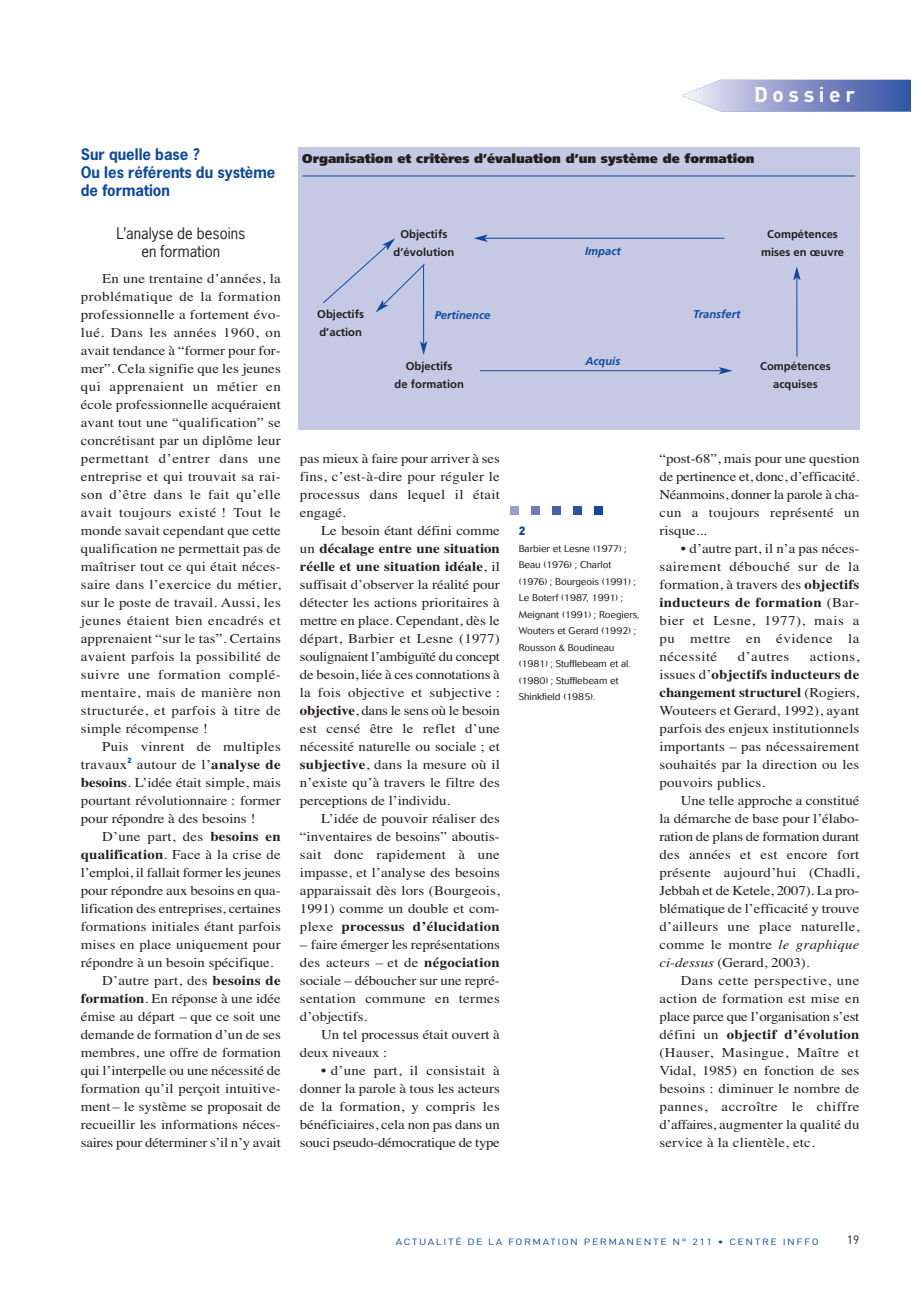
<style>
.page{position:relative;width:919px;height:1289px;background:#fff}
.page>*{position:absolute;margin:0;border:0;box-sizing:border-box;transform-origin:0 0}
.t1{font:700 21px "DIN";letter-spacing:.22em;color:#fff}
.t2{font:700 15px/18px "News Gothic";color:#0f499d}
.t3{font:15px/18px "News Gothic";color:#231f20;text-align:center}
.t4{font:13.5px/18px "Times";letter-spacing:.005em;color:#231f20;text-align:justify;scale:1.1 1}
.t5{font:13.5px/18px "Times Bold TT";letter-spacing:.015em;color:#231f20;scale:1.1 1}
.t6{font:13.5px "Times";letter-spacing:-.015em;color:#231f20;scale:1.1 1}
.t7{font:13.5px "Times";letter-spacing:.035em;color:#231f20;scale:1.1 1}
.t8{font:900 12.75px "Frutiger";color:#231f20}
.t9{font:12px "DIN";color:#231f20}
.t10{font:900 12px "DIN";color:#0f499d}
.t11{font:700 11.25px/18px "Frutiger";color:#231f20;text-align:center}
.t12{font:italic 700 11.25px "Frutiger";color:#0f499d}
.t13{font:300 9.75px/16.5px "Cosmos";color:#231f20}
.t14{font:9px "DIN";letter-spacing:.145em;color:#0f499d;scale:1.18 1}
.t15{font:900 7.5px "DIN";color:#0f499d}
.s1{font-family:"Times Bold TT"}
.s2{font-family:"Times"}
.s3{font-family:"Times Italic TT"}
</style>
<div class="page">
<div style="left:298px;top:147px;width:561px;height:282px;background:#c6c9e4"></div>
<svg style="left:681px;top:80px;width:229px;height:31px;background:#919dcc"></svg>
<hr style="left:302px;top:176px;width:553px;height:1px;background:#0f499d">
<hr style="left:485px;top:238px;width:239px;height:1px;background:#0f499d">
<svg style="left:474px;top:234px;width:13px;height:8px"></svg>
<hr style="left:479px;top:370px;width:242px;height:1px;background:#0f499d">
<svg style="left:718px;top:367px;width:14px;height:7px"></svg>
<svg style="left:323px;top:238px;width:104px;height:117px"></svg>
<svg style="left:793px;top:266px;width:7px;height:91px"></svg>
<div style="left:594px;top:506px;width:9px;height:8px;background:#0f499d"></div>
<div style="left:552px;top:506px;width:8px;height:8px;background:#4262ac"></div>
<div style="left:573px;top:506px;width:9px;height:8px;background:#2b55a4"></div>
<div style="left:509px;top:506px;width:9px;height:8px;background:#989fce"></div>
<div style="left:531px;top:506px;width:8px;height:8px;background:#6f7dbc"></div>
<p class="t2" style="left:81px;top:146px;width:196px">Sur quelle base ?<br>Ou les référents du système de formation</p>
<p class="t3" style="left:116px;top:225px;width:130px">L’analyse de besoins en formation</p>
<p class="t4" style="left:81px;top:269px;width:183px;text-indent:21px">En une trentaine d’années, la problématique de la formation professionnelle a fortement évo&shy;lué. Dans les années 1960, on avait tendance à “former pour for&shy;mer”. Cela signifie que les jeunes qui apprenaient un métier en école professionnelle acquéraient avant tout une “qualification” se concrétisant par un diplôme leur permettant d’entrer dans une entreprise et qui trouvait sa rai&shy;son d’être dans le fait qu’elle avait toujours existé ! Tout le monde savait cependant que cette qualification ne permettait pas de maîtriser tout ce qui était néces&shy;saire dans l’exercice du métier, sur le poste de travail. Aussi, les jeunes étaient bien encadrés et apprenaient “sur le tas”. Certains avaient parfois la possibilité de suivre une formation complé&shy;mentaire, mais de manière non structurée, et parfois à titre de simple récompense !</p>
<p class="t4" style="left:81px;top:737px;width:183px;text-indent:21px">Puis vinrent de multiples travaux</p>
<p class="t15" style="left:127px;top:756px;width:6px">2</p>
<p class="t4" style="left:81px;top:755px;width:183px;text-indent:56px">autour de l’<span class="s1">analyse de besoins</span>. L’idée était simple, mais pourtant révolutionnaire : former pour répondre à des besoins !</p>
<p class="t4" style="left:102px;top:827px;width:164px">D’une part, des <span class="s1">besoins en</span></p>
<p class="t4" style="left:81px;top:845px;width:183px"><span class="s1">qualification</span>. Face à la crise de</p>
<p class="t6" style="left:81px;top:864px;width:183px">l’emploi, il fallait former les jeunes</p>
<p class="t4" style="left:81px;top:881px;width:183px">pour répondre aux besoins en qua-</p>
<p class="t4" style="left:81px;top:899px;width:183px">lification des entreprises, certaines</p>
<p class="t4" style="left:81px;top:917px;width:183px">formations initiales étant parfois</p>
<p class="t4" style="left:81px;top:935px;width:183px">mises en place uniquement pour</p>
<p class="t4" style="left:81px;top:953px;width:177px">répondre à un besoin spécifique.</p>
<p class="t4" style="left:102px;top:971px;width:164px">D’autre part, des <span class="s1">besoins de</span></p>
<p class="t4" style="left:81px;top:989px;width:183px"><span class="s1">formation</span>. En réponse à une idée</p>
<p class="t4" style="left:81px;top:1007px;width:183px">émise au départ – que ce soit une</p>
<p class="t4" style="left:81px;top:1025px;width:183px">demande de formation d’un de ses</p>
<p class="t4" style="left:81px;top:1043px;width:183px">membres, une offre de formation</p>
<p class="t4" style="left:81px;top:1061px;width:183px">qui l’interpelle ou une nécessité de</p>
<p class="t4" style="left:81px;top:1079px;width:183px">formation qu’il perçoit intuitive-</p>
<p class="t4" style="left:81px;top:1097px;width:183px">ment– le système se proposait de</p>
<p class="t4" style="left:81px;top:1115px;width:183px">recueillir les informations néces-</p>
<p class="t6" style="left:81px;top:1134px;width:183px">saires pour déterminer s’il n’y avait</p>
<h1 class="t1" style="left:754px;top:83px;width:102px">Dossier</h1>
<p class="t8" style="left:302px;top:153px;width:454px">Organisation et critères d’évaluation d’un système de formation</p>
<p class="t11" style="left:317px;top:305px;width:48px;text-align:left">Objectifs d’action</p>
<p class="t11" style="left:393px;top:226px;width:62px">Objectifs d’évolution</p>
<p class="t12" style="left:585px;top:247px;width:37px">Impact</p>
<p class="t11" style="left:761px;top:226px;width:84px">Compétences mises en œuvre</p>
<p class="t12" style="left:434px;top:310px;width:57px">Pertinence</p>
<p class="t12" style="left:693px;top:310px;width:49px">Transfert</p>
<p class="t12" style="left:585px;top:356px;width:36px">Acquis</p>
<p class="t11" style="left:394px;top:358px;width:71px">Objectifs<br>de formation</p>
<p class="t11" style="left:760px;top:358px;width:72px">Compétences acquises</p>
<p class="t4" style="left:300px;top:449px;width:183px">pas mieux à faire pour arriver à ses fins, c’est-à-dire pour réguler le processus dans lequel il était engagé.</p>
<p class="t4" style="left:321px;top:521px;width:164px">Le besoin étant défini comme</p>
<p class="t5" style="left:300px;top:539px;width:183px"><span class="s2">un</span> décalage entre une situation réelle et une situation idéale<span class="s2">, il</span></p>
<p class="t4" style="left:300px;top:575px;width:183px">suffisait d’observer la réalité pour détecter les actions prioritaires à mettre en place. Cependant, dès le départ, Barbier et Lesne (1977) soulignaient l’ambiguïté du concept de besoin, liée à ces connotations à la fois objective et subjective : <span class="s1">objective</span>, dans le sens où le besoin est censé être le reflet d’une nécessité naturelle ou sociale ; et <span class="s1">subjective</span>, dans la mesure où il n’existe qu’à travers le filtre des perceptions de l’individu.</p>
<p class="t4" style="left:300px;top:809px;width:183px;text-indent:21px">L’idée de pouvoir réaliser des “inventaires de besoins” aboutis&shy;sait donc rapidement à une impasse, et l’analyse des besoins apparaissait dès lors (Bourgeois, 1991) comme un double et com-</p>
<p class="t5" style="left:300px;top:917px;width:183px"><span class="s2">plexe</span> processus d’élucidation</p>
<p class="t4" style="left:300px;top:935px;width:183px">– faire émerger les représentations des acteurs – et de <span class="s1">négociation </span>sociale – déboucher sur une repré&shy;sentation commune en termes d’objectifs.</p>
<p class="t4" style="left:300px;top:1025px;width:183px;text-indent:21px">Un tel processus était ouvert à deux niveaux :</p>
<p class="t4" style="left:300px;top:1061px;width:183px;text-indent:21px">• d’une part, il consistait à donner la parole à tous les acteurs de la formation, y compris les bénéficiaires, cela non pas dans un souci pseudo-démocratique de type</p>
<p class="t10" style="left:518px;top:524px;width:8px">2</p>
<p class="t13" style="left:518px;top:540px;width:122px">Barbier et Lesne (1977) ;<br>Beau (1976) ; Charlot (1976) ; Bourgeois (1991) ;<br>Le Boterf (1987, 1991) ;<br>Meignant (1991) ; Roegiers,<br>Wouters et Gerard (1992) ;<br>Rousson &amp; Boudineau (1981) ; Stufflebeam et al. (1980) ; Stufflebeam et<br>Shinkfield (1985).</p>
<p class="t4" style="left:659px;top:449px;width:183px">“post-68”, mais pour une question de pertinence et, donc, d’efficacité.<br>Néanmoins, donner la parole à cha&shy;cun a toujours représenté un risque...</p>
<p class="t4" style="left:659px;top:539px;width:183px;text-indent:21px">• d’autre part, il n’a pas néces&shy;sairement débouché sur de la formation, à travers des <span class="s1">objectifs</span></p>
<p class="t5" style="left:659px;top:593px;width:183px">inducteurs de formation <span class="s2">(Bar-</span></p>
<p class="t4" style="left:659px;top:611px;width:183px">bier et Lesne, 1977), mais a pu mettre en évidence la nécessité</p>
<p class="t4" style="left:737px;top:647px;width:48px">d’autres</p>
<p class="t7" style="left:809px;top:648px;width:46px">actions,</p>
<p class="t5" style="left:659px;top:665px;width:183px"><span class="s2">issues d’</span>objectifs inducteurs de changement structurel <span class="s2">(Rogiers,</span></p>
<p class="t4" style="left:659px;top:701px;width:183px">Wouteers et Gerard, 1992), ayant parfois des enjeux institutionnels importants – pas nécessairement souhaités par la direction ou les pouvoirs publics.</p>
<p class="t4" style="left:659px;top:791px;width:183px;text-indent:21px">Une telle approche a constitué la démarche de base pour l’élabo&shy;ration de plans de formation durant des années et est encore fort présente aujourd’hui (Chadli, Jebbah et de Ketele, 2007). La pro&shy;blématique de l’efficacité y trouve d’ailleurs une place naturelle, comme le montre <span class="s3">le graphique ci-dessus</span> (Gerard, 2003).</p>
<p class="t4" style="left:659px;top:971px;width:183px;text-indent:21px">Dans cette perspective, une action de formation est mise en place parce que l’organisation s’est</p>
<p class="t5" style="left:659px;top:1025px;width:183px"><span class="s2">défini un</span> objectif d’évolution</p>
<p class="t4" style="left:659px;top:1043px;width:183px">(Hauser, Masingue, Maître et Vidal, 1985) en fonction de ses besoins : diminuer le nombre de pannes, accroître le chiffre d’affaires, augmenter la qualité du service à la clientèle, etc.</p>
<p class="t14" style="left:396px;top:1236px;width:360px">ACTUALITÉ DE LA FORMATION PERMANENTE N° 211 • CENTRE INFFO</p>
<p class="t9" style="left:846px;top:1233px;width:14px">19</p>
</div>
